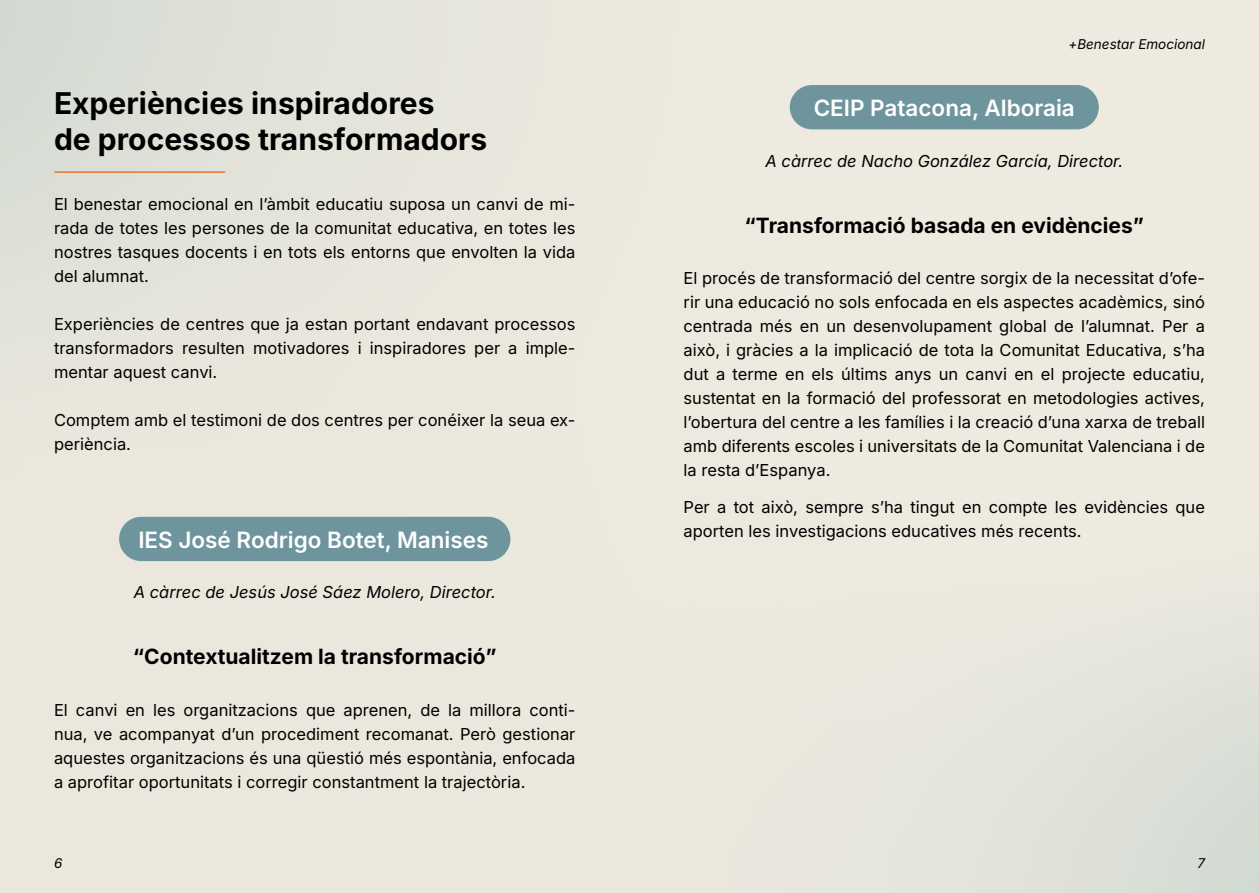
<style>
.page{position:relative;width:1259px;height:893px;background:#fff}
.page>*{position:absolute;margin:0;border:0;box-sizing:border-box;transform-origin:0 0}
.t1{font:700 30px/36px "Inter";color:#000}
.t2{font:600 22.5px "Inter";color:#fff}
.t3{font:700 21px "Inter";color:#000}
.t4{font:16.5px/24px "Inter";color:#000;text-align:justify}
.t5{font:italic 16.5px "Inter";color:#000}
.t6{font:italic 13.5px "Inter";color:#000}
</style>
<div class="page">
<hr style="left:55px;top:171px;width:170px;height:2px;background:#e27535">
<div style="left:119px;top:517px;width:391px;height:44px;background:#6e959e;border-radius:22px"></div>
<div style="left:790px;top:85px;width:308px;height:44px;background:#6e959e;border-radius:22px"></div>
<h1 class="t1" style="left:54px;top:84px;width:435px">Experiències inspiradores<br>de processos transformadors</h1>
<p class="t4" style="left:54px;top:192px;width:523px">El benestar emocional en l’àmbit educatiu suposa un canvi de mi&shy;rada de totes les persones de la comunitat educativa, en totes les nostres tasques docents i en tots els entorns que envolten la vida del alumnat.</p>
<p class="t4" style="left:54px;top:312px;width:523px">Experiències de centres que ja estan portant endavant processos transformadors resulten motivadores i inspiradores per a imple&shy;mentar aquest canvi.</p>
<p class="t4" style="left:54px;top:408px;width:523px">Comptem amb el testimoni de dos centres per conéixer la seua ex&shy;periència.</p>
<h2 class="t2" style="left:138px;top:523px;width:352px">IES José Rodrigo Botet, Manises</h2>
<p class="t5" style="left:134px;top:580px;width:364px">A càrrec de Jesús José Sáez Molero, Director.</p>
<p class="t3" style="left:133px;top:641px;width:365px">“Contextualitzem la transformació”</p>
<p class="t4" style="left:54px;top:697px;width:523px">El canvi en les organitzacions que aprenen, de la millora conti&shy;nua, ve acompanyat d’un procediment recomanat. Però gestionar aquestes organitzacions és una qüestió més espontània, enfocada a aprofitar oportunitats i corregir constantment la trajectòria.</p>
<p class="t6" style="left:54px;top:853px;width:10px">6</p>
<p class="t6" style="left:1068px;top:34px;width:138px">+Benestar Emocional</p>
<h2 class="t2" style="left:813px;top:91px;width:263px">CEIP Patacona, Alboraia</h2>
<p class="t5" style="left:765px;top:148px;width:359px">A càrrec de Nacho González García, Director.</p>
<p class="t3" style="left:744px;top:209px;width:401px">“Transformació basada en evidències”</p>
<p class="t4" style="left:683px;top:266px;width:523px">El procés de transformació del centre sorgix de la necessitat d’ofe&shy;rir una educació no sols enfocada en els aspectes acadèmics, sinó centrada més en un desenvolupament global de l’alumnat. Per a això, i gràcies a la implicació de tota la Comunitat Educativa, s’ha dut a terme en els últims anys un canvi en el projecte educatiu, sustentat en la formació del professorat en metodologies actives, l’obertura del centre a les famílies i la creació d’una xarxa de treball amb diferents escoles i universitats de la Comunitat Valenciana i de la resta d’Espanya.</p>
<p class="t4" style="left:683px;top:495px;width:523px">Per a tot això, sempre s’ha tingut en compte les evidències que aporten les investigacions educatives més recents.</p>
<p class="t6" style="left:1197px;top:853px;width:9px">7</p>
</div>
